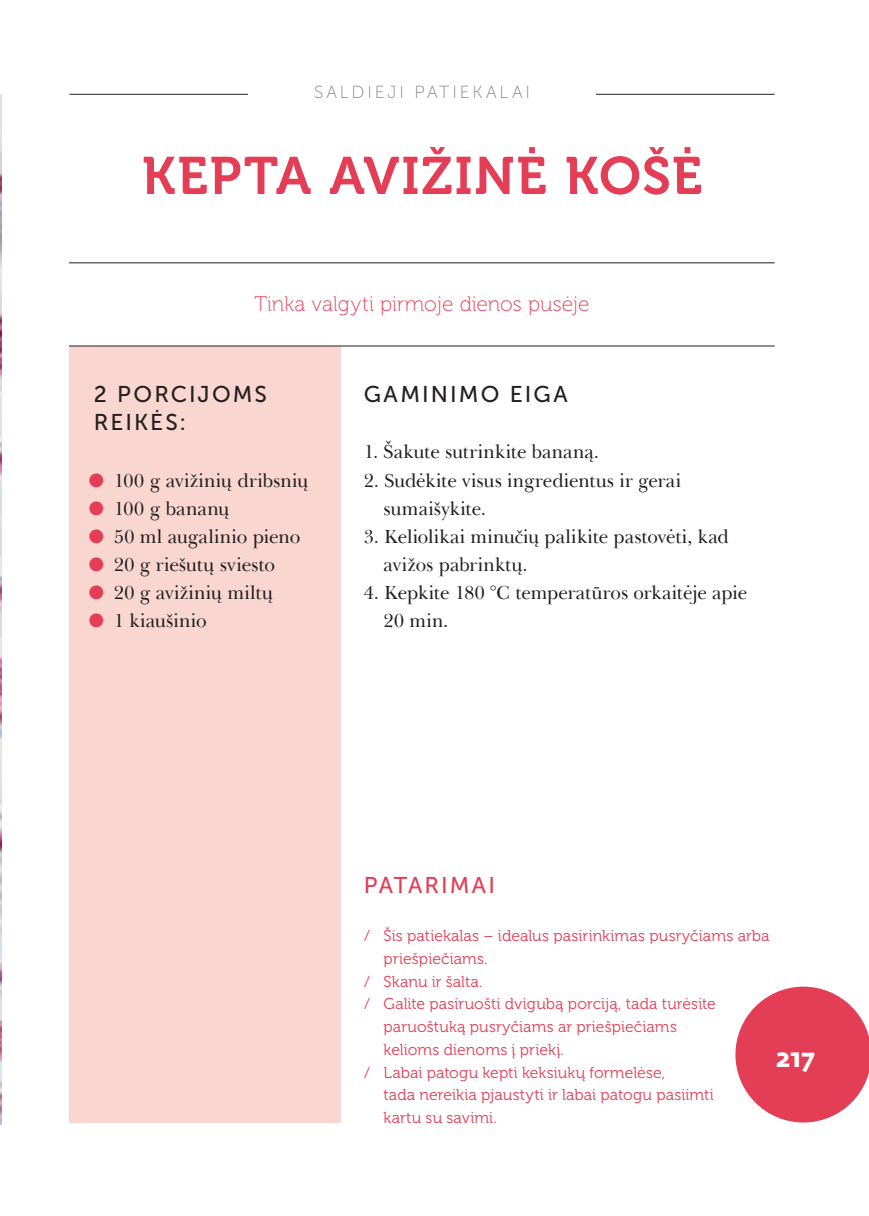
<style>
.page{position:relative;width:869px;height:1216px;background:#fff}
.page>*{position:absolute;margin:0;border:0;box-sizing:border-box;transform-origin:0 0}
.t1{font:52.5px "Museo 700";letter-spacing:.035em;color:#e43d56}
.t2{font:700 26.25px "Fedra Sans Pro";color:#fff}
.t3{font:22.75px/28px "Museo Sans 500";letter-spacing:.09em;color:#231f20}
.t4{font:22.75px "Museo Sans 500";letter-spacing:.09em;color:#e43d56}
.t5{font:21px "Museo 100";color:#e43d56}
.t6{font:19.25px/28px "Baskerville LT";color:#231f20}
.t7{font:17.5px "Museo Sans 100";letter-spacing:.165em;color:#808285}
.t8{font:15.75px "Museo 300";letter-spacing:.005em;color:#e43d56}
.s1{color:#e43d56}
</style>
<div class="page">
<div style="left:69px;top:346px;width:271px;height:776px;background:#f9d6cf"></div>
<hr style="left:69px;top:94px;width:705px;height:1px;background:#231f20">
<hr style="left:69px;top:262px;width:705px;height:1px;background:#231f20">
<hr style="left:69px;top:345px;width:705px;height:1px;background:#231f20">
<svg style="left:735px;top:986px;width:133px;height:136px"></svg>
<div style="left:248px;top:85px;width:347px;height:19px;background:#fff"></div>
<img style="left:0;top:94px;width:1px;height:1029px">
<p class="t7" style="left:314px;top:83px;width:217px">SALDIEJI PATIEKALAI</p>
<h1 class="t1" style="left:142px;top:147px;width:561px">KEPTA AVIŽINĖ KOŠĖ</h1>
<p class="t5" style="left:254px;top:293px;width:336px">Tinka valgyti pirmoje dienos pusėje</p>
<p class="t3" style="left:94px;top:380px;width:175px">2 PORCIJOMS<br>REIKĖS:</p>
<p class="t6" style="left:89px;top:466px;width:221px"><span class="s1">●</span> 100 g avižinių dribsnių</p>
<p class="t6" style="left:89px;top:494px;width:142px"><span class="s1">●</span> 100 g bananų</p>
<p class="t6" style="left:89px;top:522px;width:213px"><span class="s1">●</span> 50 ml augalinio pieno</p>
<p class="t6" style="left:89px;top:550px;width:188px"><span class="s1">●</span> 20 g riešutų sviesto</p>
<p class="t6" style="left:89px;top:578px;width:185px"><span class="s1">●</span> 20 g avižinių miltų</p>
<p class="t6" style="left:89px;top:606px;width:119px"><span class="s1">●</span> 1 kiaušinio</p>
<p class="t3" style="left:363px;top:380px;width:205px">GAMINIMO EIGA</p>
<p class="t6" style="left:363px;top:438px;width:237px">1. Šakute sutrinkite bananą.</p>
<p class="t6" style="left:383px;top:466px;width:299px;text-indent:-20px">2. Sudėkite visus ingredientus ir gerai sumaišykite.</p>
<p class="t6" style="left:383px;top:522px;width:346px;text-indent:-20px">3. Keliolikai minučių palikite pastovėti, kad avižos pabrinktų.</p>
<p class="t6" style="left:383px;top:578px;width:365px;text-indent:-20px">4. Kepkite 180 °C temperatūros orkaitėje apie<br>20 min.</p>
<p class="t4" style="left:363px;top:873px;width:133px">PATARIMAI</p>
<p class="t8" style="left:363px;top:927px;width:407px">⁄ Šis patiekalas – idealus pasirinkimas pusryčiams arba</p>
<p class="t8" style="left:383px;top:949px;width:106px">priešpiečiams.</p>
<p class="t8" style="left:363px;top:972px;width:120px">⁄ Skanu ir šalta.</p>
<p class="t8" style="left:363px;top:995px;width:353px">⁄ Galite pasiruošti dvigubą porciją, tada turėsite</p>
<p class="t8" style="left:383px;top:1018px;width:295px">paruoštuką pusryčiams ar priešpiečiams</p>
<p class="t8" style="left:383px;top:1040px;width:182px">kelioms dienoms į priekį.</p>
<p class="t8" style="left:363px;top:1063px;width:303px">⁄ Labai patogu kepti keksiukų formelėse,</p>
<p class="t8" style="left:383px;top:1086px;width:331px">tada nereikia pjaustyti ir labai patogu pasiimti</p>
<p class="t8" style="left:383px;top:1109px;width:115px">kartu su savimi.</p>
<h2 class="t2" style="left:775px;top:1041px;width:41px">217</h2>
</div>
